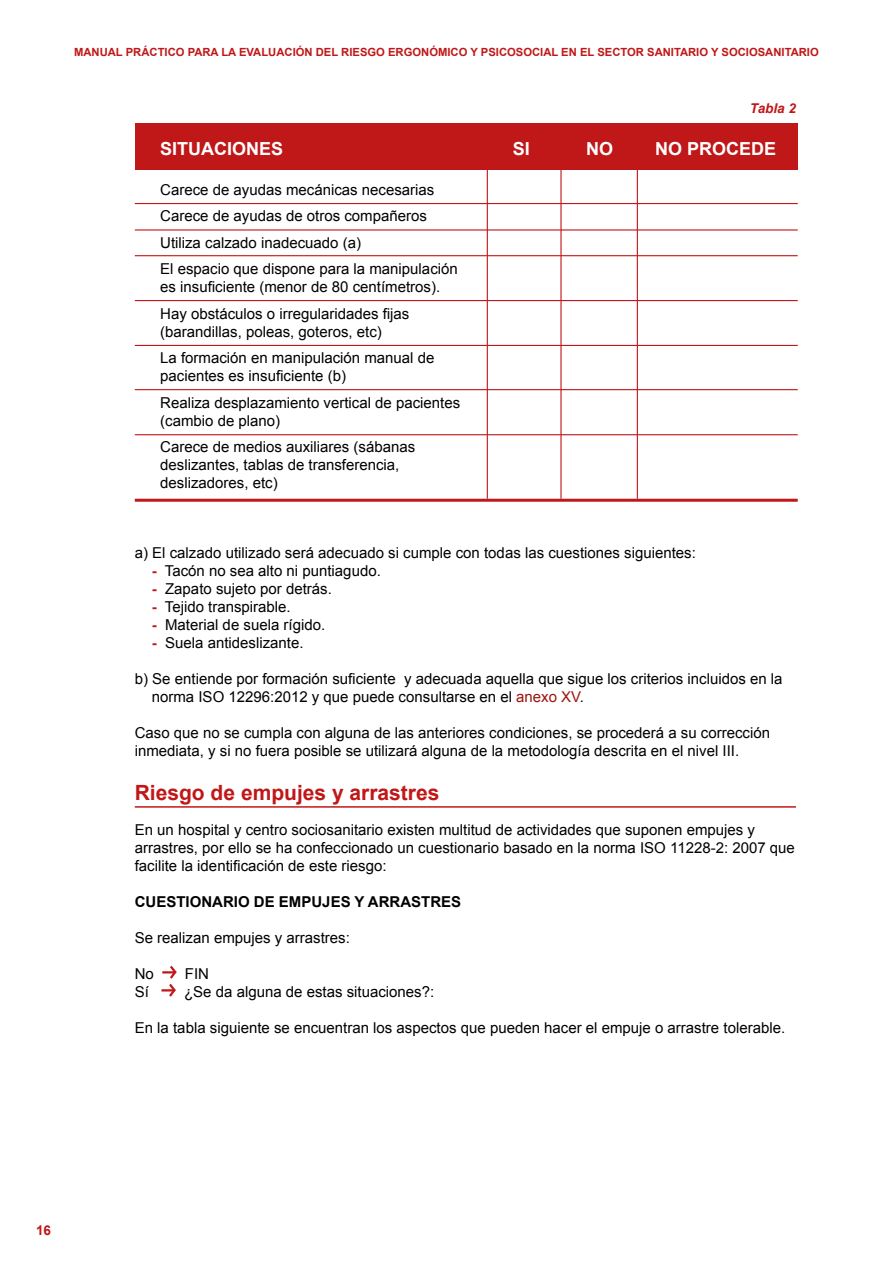
<style>
.page{position:relative;width:893px;height:1263px;background:#fff}
.page>*{position:absolute;margin:0;border:0;box-sizing:border-box;transform-origin:0 0}
.t1{font:700 21px "Arial";color:#c01718}
.t2{font:700 18px "Arial";color:#fff}
.t3{font:15px/26.5px "Arial";color:#000}
.t4{font:700 15px "Arial";color:#000}
.t5{font:italic 700 13.5px "Arial";color:#c01718}
.t6{font:700 13.5px "Arial";color:#c01718}
.t7{font:700 11.25px "Arial";color:#c01718}
.s1{font-weight:700;color:#c01718}
.s2{color:#9d1610}
</style>
<div class="page">
<div style="left:135px;top:123px;width:663px;height:47px;background:#c01718"></div>
<hr style="left:135px;top:203px;width:663px;height:1px;background:#c01718">
<hr style="left:135px;top:229px;width:663px;height:2px;background:#c01718">
<hr style="left:135px;top:255px;width:663px;height:1px;background:#c01718">
<hr style="left:135px;top:300px;width:663px;height:1px;background:#c01718">
<hr style="left:135px;top:345px;width:663px;height:1px;background:#c01718">
<hr style="left:135px;top:389px;width:663px;height:1px;background:#c01718">
<hr style="left:135px;top:434px;width:663px;height:1px;background:#c01718">
<hr style="left:135px;top:499px;width:663px;height:3px;background:#c01718">
<hr style="left:487px;top:154px;width:1px;height:345px;background:#c01718">
<hr style="left:560px;top:154px;width:2px;height:345px;background:#c01718">
<hr style="left:637px;top:154px;width:1px;height:345px;background:#c01718">
<svg style="left:161px;top:965px;width:16px;height:32px"></svg>
<hr style="left:135px;top:806px;width:661px;height:2px;background:#c01718">
<p class="t7" style="left:74px;top:44px;width:746px">MANUAL PRÁCTICO PARA LA EVALUACIÓN DEL RIESGO ERGONÓMICO Y PSICOSOCIAL EN EL SECTOR SANITARIO Y SOCIOSANITARIO</p>
<p class="t5" style="left:750px;top:99px;width:48px">Tabla 2</p>
<p class="t2" style="left:160px;top:136px;width:125px">SITUACIONES</p>
<p class="t2" style="left:513px;top:136px;width:19px">SI</p>
<p class="t2" style="left:586px;top:136px;width:28px">NO</p>
<p class="t2" style="left:655px;top:136px;width:123px">NO PROCEDE</p>
<p class="t3" style="left:160px;top:176px;width:299px">Carece de ayudas mecánicas necesarias Carece de ayudas de otros compañeros Utiliza calzado inadecuado (a)<br>El espacio que dispone para la manipulación</p>
<p class="t3" style="left:160px;top:274px;width:282px">es insuficiente (menor de 80 centímetros).<br>Hay obstáculos o irregularidades fijas</p>
<p class="t3" style="left:160px;top:318px;width:276px">(barandillas, poleas, goteros, etc)<br>La formación en manipulación manual de</p>
<p class="t3" style="left:160px;top:363px;width:302px">pacientes es insuficiente (b)<br>Realiza desplazamiento vertical de pacientes</p>
<p class="t3" style="left:160px;top:407px;width:257px">(cambio de plano)<br>Carece de medios auxiliares (sábanas</p>
<p class="t3" style="left:160px;top:456px;width:241px;line-height:18px">deslizantes, tablas de transferencia, deslizadores, etc)</p>
<p class="t3" style="left:135px;top:540px;width:563px">a) El calzado utilizado será adecuado si cumple con todas las cuestiones siguientes:</p>
<p class="t3" style="left:152px;top:558px;width:231px"><span class="s1">-</span> Tacón no sea alto ni puntiagudo.</p>
<p class="t3" style="left:152px;top:576px;width:182px"><span class="s1">-</span> Zapato sujeto por detrás.</p>
<p class="t3" style="left:152px;top:594px;width:140px"><span class="s1">-</span> Tejido transpirable.</p>
<p class="t3" style="left:152px;top:612px;width:175px"><span class="s1">-</span> Material de suela rígido.</p>
<p class="t3" style="left:152px;top:630px;width:153px"><span class="s1">-</span> Suela antideslizante.</p>
<p class="t3" style="left:152px;top:670px;width:632px;line-height:18px;text-indent:-17px">b) Se entiende por formación suficiente y adecuada aquella que sigue los criterios incluidos en la norma ISO 12296:2012 y que puede consultarse en el <span class="s2">anexo XV</span>.</p>
<p class="t3" style="left:135px;top:724px;width:637px;line-height:18px">Caso que no se cumpla con alguna de las anteriores condiciones, se procederá a su corrección inmediata, y si no fuera posible se utilizará alguna de la metodología descrita en el nivel III.</p>
<h1 class="t1" style="left:135px;top:778px;width:306px">Riesgo de empujes y arrastres</h1>
<p class="t3" style="left:135px;top:820px;width:662px;line-height:18px">En un hospital y centro sociosanitario existen multitud de actividades que suponen empujes y arrastres, por ello se ha confeccionado un cuestionario basado en la norma ISO 11228-2: 2007 que facilite la identificación de este riesgo:</p>
<p class="t4" style="left:135px;top:891px;width:328px">CUESTIONARIO DE EMPUJES Y ARRASTRES</p>
<p class="t3" style="left:135px;top:924px;width:217px">Se realizan empujes y arrastres:</p>
<p class="t3" style="left:135px;top:960px;width:21px">No</p>
<p class="t3" style="left:185px;top:960px;width:26px">FIN</p>
<p class="t3" style="left:135px;top:978px;width:16px">Sí</p>
<p class="t3" style="left:184px;top:978px;width:252px">¿Se da alguna de estas situaciones?:</p>
<p class="t3" style="left:135px;top:1014px;width:652px">En la tabla siguiente se encuentran los aspectos que pueden hacer el empuje o arrastre tolerable.</p>
<p class="t6" style="left:36px;top:1221px;width:17px">16</p>
</div>
